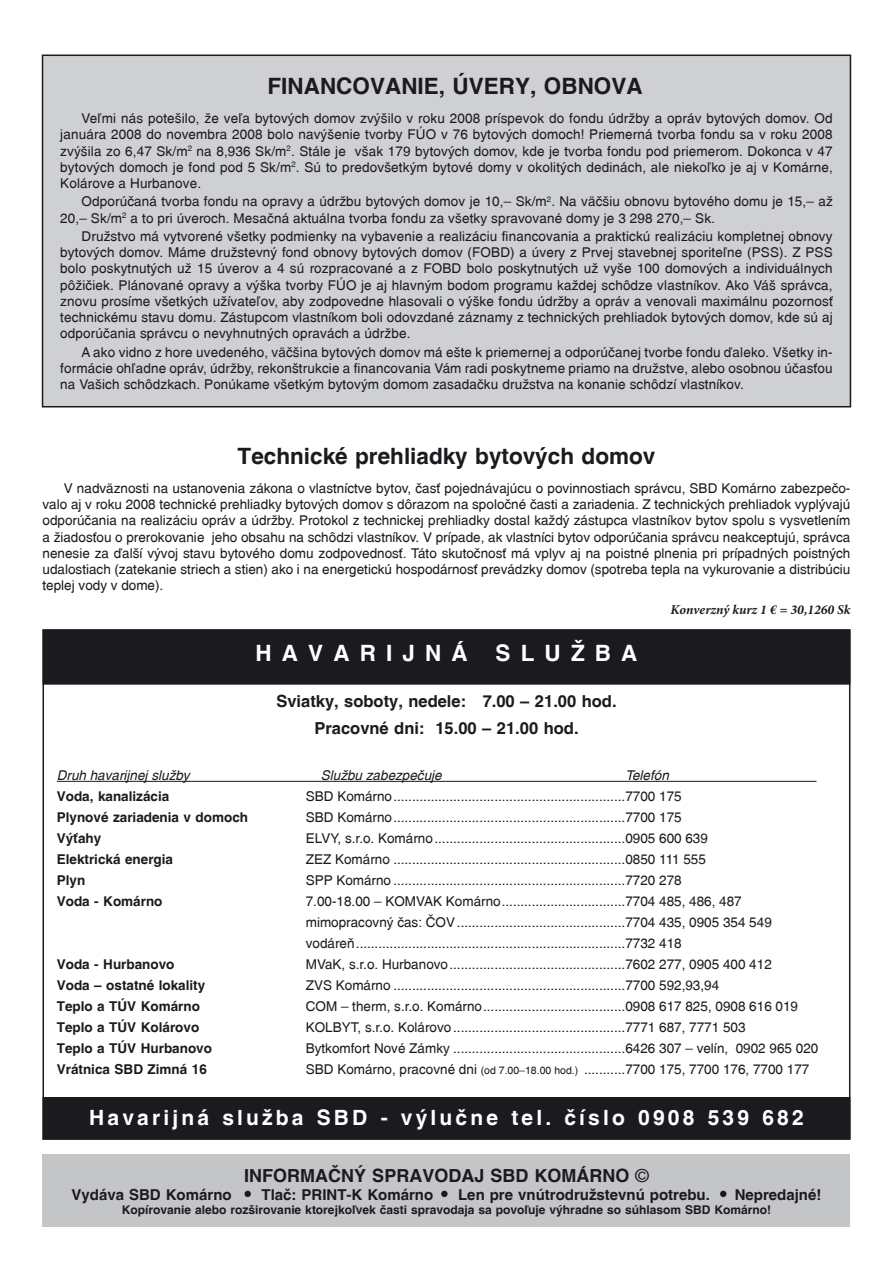
<style>
.page{position:relative;width:893px;height:1263px;background:#fff}
.page>*{position:absolute;margin:0;border:0;box-sizing:border-box;transform-origin:0 0}
.Cím_2{font:700 22.5px "Switzerland";color:#1b1b1f}
.Cím_1{font:700 22.5px "Switzerland";color:#1b1b1f}
.Text{font:700 22.5px "Switzerland";letter-spacing:.45em;color:#fff}
.Text-2{font:700 21px "Switzerland";letter-spacing:.15em;color:#fff}
.Cím_2-2{font:700 18px "Switzerland";color:#1b1b1f}
.Text-3{font:700 16.5px "Switzerland";color:#1b1b1f}
.Cím_2-3{font:700 15px "Switzerland";color:#1b1b1f}
.Text-4{font:13.5px/16.2px "Switzerland";color:#1b1b1f;text-align:justify}
.Text-5{font:700 13.5px "Switzerland";color:#1b1b1f}
.Text-6{font:italic 13.5px "Switzerland";color:#1b1b1f}
.Aláírás{font:italic 700 13.5px "Minion Pro";color:#1b1b1f}
.Cím_2-4{font:700 12px "Switzerland";color:#1b1b1f}
.s1{font-size:10.5px}
.s2{font-weight:400}
</style>
<div class="page">
<div style="left:43px;top:1098px;width:807px;height:41px;background:#1b1b1f"></div>
<div style="left:43px;top:1097px;width:807px;height:43px;border:2px solid #1b1b1f"></div>
<div style="left:43px;top:630px;width:807px;height:54px;background:#1b1b1f"></div>
<div style="left:43px;top:629px;width:807px;height:56px;border:2px solid #1b1b1f"></div>
<hr style="left:57px;top:781px;width:760px;height:1px;background:#1b1b1f">
<div style="left:43px;top:1154px;width:807px;height:73px;background:#c3c5c7"></div>
<div style="left:244px;top:1191px;width:7px;height:6px;background:#1b1b1f;border-radius:50%"></div>
<div style="left:441px;top:1191px;width:7px;height:6px;background:#1b1b1f;border-radius:50%"></div>
<svg style="left:720px;top:1191px;width:6px;height:6px"></svg>
<div style="left:43px;top:55px;width:807px;height:352px;background:#ced0d2"></div>
<div style="left:42px;top:55px;width:809px;height:352px;border:2px solid #1b1b1f"></div>
<p class="Cím_1" style="left:267px;top:73px;width:377px">FINANCOVANIE, ÚVERY, OBNOVA</p>
<p class="Text-4" style="left:60px;top:110px;width:774px;text-indent:21px">Veľmi nás potešilo, že veľa bytových domov zvýšilo v roku 2008 príspevok do fondu údržby a opráv bytových domov. Od januára 2008 do novembra 2008 bolo navýšenie tvorby FÚO v 76 bytových domoch! Priemerná tvorba fondu sa v roku 2008 zvýšila zo 6,47 Sk/m<sup>2</sup> na 8,936 Sk/m<sup>2</sup>. Stále je však 179 bytových domov, kde je tvorba fondu pod priemerom. Dokonca v 47 bytových domoch je fond pod 5 Sk/m<sup>2</sup>. Sú to predovšetkým bytové domy v okolitých dedinách, ale niekoľko je aj v Komárne, Kolárove a Hurbanove.</p>
<p class="Text-4" style="left:60px;top:193px;width:774px;text-indent:21px">Odporúčaná tvorba fondu na opravy a údržbu bytových domov je 10,– Sk/m<sup>2</sup>. Na väčšiu obnovu bytového domu je 15,– až<br>20,– Sk/m<sup>2</sup> a to pri úveroch. Mesačná aktuálna tvorba fondu za všetky spravované domy je 3 298 270,– Sk.</p>
<p class="Text-4" style="left:60px;top:228px;width:774px;text-indent:21px">Družstvo má vytvorené všetky podmienky na vybavenie a realizáciu financovania a praktickú realizáciu kompletnej obnovy bytových domov. Máme družstevný fond obnovy bytových domov (FOBD) a úvery z Prvej stavebnej sporiteľne (PSS). Z PSS bolo poskytnutých už 15 úverov a 4 sú rozpracované a z FOBD bolo poskytnutých už vyše 100 domových a individuálnych pôžičiek. Plánované opravy a výška tvorby FÚO je aj hlavným bodom programu každej schôdze vlastníkov. Ako Váš správca, znovu prosíme všetkých užívateľov, aby zodpovedne hlasovali o výške fondu údržby a opráv a venovali maximálnu pozornosť technickému stavu domu. Zástupcom vlastníkom boli odovzdané záznamy z technických prehliadok bytových domov, kde sú aj odporúčania správcu o nevyhnutných opravách a údržbe.</p>
<p class="Text-4" style="left:60px;top:344px;width:774px;text-indent:21px">A ako vidno z hore uvedeného, väčšina bytových domov má ešte k priemernej a odporúčanej tvorbe fondu ďaleko. Všetky in&shy;formácie ohľadne opráv, údržby, rekonštrukcie a financovania Vám radi poskytneme priamo na družstve, alebo osobnou účasťou na Vašich schôdzkach. Ponúkame všetkým bytovým domom zasadačku družstva na konanie schôdzí vlastníkov.</p>
<p class="Cím_2" style="left:238px;top:443px;width:419px">Technické prehliadky bytových domov</p>
<p class="Text-4" style="left:43px;top:480px;width:809px;text-indent:21px">V nadväznosti na ustanovenia zákona o vlastníctve bytov, časť pojednávajúcu o povinnostiach správcu, SBD Komárno zabezpečo&shy;valo aj v roku 2008 technické prehliadky bytových domov s dôrazom na spoločné časti a zariadenia. Z technických prehliadok vyplývajú odporúčania na realizáciu opráv a údržby. Protokol z technickej prehliadky dostal každý zástupca vlastníkov bytov spolu s vysvetlením a žiadosťou o prerokovanie jeho obsahu na schôdzi vlastníkov. V prípade, ak vlastníci bytov odporúčania správcu neakceptujú, správca nenesie za ďalší vývoj stavu bytového domu zodpovednosť. Táto skutočnosť má vplyv aj na poistné plnenia pri prípadných poistných udalostiach (zatekanie striech a stien) ako i na energetickú hospodárnosť prevádzky domov (spotreba tepla na vykurovanie a distribúciu teplej vody v dome).</p>
<p class="Text" style="left:255px;top:640px;width:384px">HAVARIJNÁ SLUŽBA</p>
<p class="Text-3" style="left:276px;top:691px;width:342px">Sviatky, soboty, nedele: 7.00 – 21.00 hod.</p>
<p class="Text-3" style="left:314px;top:718px;width:266px">Pracovné dni: 15.00 – 21.00 hod.</p>
<p class="Aláírás" style="left:671px;top:601px;width:181px">Konverzný kurz 1 € = 30,1260 Sk</p>
<p class="Text-6" style="left:57px;top:767px;width:134px">Druh havarijnej služby</p>
<p class="Text-6" style="left:321px;top:767px;width:122px">Službu zabezpečuje</p>
<p class="Text-6" style="left:625px;top:767px;width:45px">Telefón</p>
<p class="Text-5" style="left:57px;top:788px;width:114px">Voda, kanalizácia</p>
<p class="Text-4" style="left:306px;top:788px;width:377px">SBD Komárno ..............................................................7700 175</p>
<p class="Text-5" style="left:57px;top:809px;width:193px">Plynové zariadenia v domoch</p>
<p class="Text-4" style="left:306px;top:809px;width:377px">SBD Komárno ..............................................................7700 175</p>
<p class="Text-5" style="left:57px;top:830px;width:46px">Výťahy</p>
<p class="Text-4" style="left:306px;top:830px;width:404px">ELVY, s.r.o. Komárno ...................................................0905 600 639</p>
<p class="Text-5" style="left:57px;top:851px;width:118px">Elektrická energia</p>
<p class="Text-4" style="left:306px;top:851px;width:402px">ZEZ Komárno ..............................................................0850 111 555</p>
<p class="Text-5" style="left:57px;top:872px;width:30px">Plyn</p>
<p class="Text-4" style="left:306px;top:872px;width:377px">SPP Komárno ..............................................................7720 278</p>
<p class="Text-5" style="left:57px;top:893px;width:107px">Voda - Komárno</p>
<p class="Text-4" style="left:306px;top:891px;width:468px;line-height:21px;text-align:left">7.00-18.00 – KOMVAK Komárno .................................7704 485, 486, 487 mimopracovný čas: ČOV .............................................7704 435, 0905 354 549 vodáreň ........................................................................7732 418</p>
<p class="Text-5" style="left:57px;top:956px;width:119px">Voda - Hurbanovo</p>
<p class="Text-4" style="left:306px;top:956px;width:468px">MVaK, s.r.o. Hurbanovo ...............................................7602 277, 0905 400 412</p>
<p class="Text-5" style="left:57px;top:977px;width:150px">Voda – ostatné lokality</p>
<p class="Text-4" style="left:306px;top:977px;width:415px">ZVS Komárno ..............................................................7700 592,93,94</p>
<p class="Text-5" style="left:57px;top:998px;width:145px">Teplo a TÚV Komárno</p>
<p class="Text-4" style="left:306px;top:998px;width:494px">COM – therm, s.r.o. Komárno ......................................0908 617 825, 0908 616 019</p>
<p class="Text-5" style="left:57px;top:1019px;width:144px">Teplo a TÚV Kolárovo</p>
<p class="Text-4" style="left:306px;top:1019px;width:441px">KOLBYT, s.r.o. Kolárovo ..............................................7771 687, 7771 503</p>
<p class="Text-5" style="left:57px;top:1040px;width:157px">Teplo a TÚV Hurbanovo</p>
<p class="Text-4" style="left:306px;top:1040px;width:514px">Bytkomfort Nové Zámky ..............................................6426 307 – velín, 0902 965 020</p>
<p class="Text-5" style="left:57px;top:1061px;width:152px">Vrátnica SBD Zimná 16</p>
<p class="Text-4" style="left:306px;top:1061px;width:505px">SBD Komárno, pracovné dni <span class="s1">(od 7.00–18.00 hod.)</span> ...........7700 175, 7700 176, 7700 177</p>
<p class="Text-2" style="left:89px;top:1105px;width:716px">Havarijná služba SBD - výlučne tel. číslo 0908 539 682</p>
<p class="Cím_2-2" style="left:244px;top:1164px;width:406px">INFORMAČNÝ SPRAVODAJ SBD KOMÁRNO <span class="s2">©</span></p>
<p class="Cím_2-3" style="left:72px;top:1185px;width:162px">Vydáva SBD Komárno</p>
<p class="Cím_2-3" style="left:262px;top:1185px;width:173px">Tlač: PRINT-K Komárno</p>
<p class="Cím_2-3" style="left:458px;top:1185px;width:253px">Len pre vnútrodružstevnú potrebu.</p>
<p class="Cím_2-3" style="left:735px;top:1185px;width:88px">Nepredajné!</p>
<p class="Cím_2-4" style="left:122px;top:1202px;width:651px">Kopírovanie alebo rozširovanie ktorejkoľvek časti spravodaja sa povoľuje výhradne so súhlasom SBD Komárno!</p>
</div>
